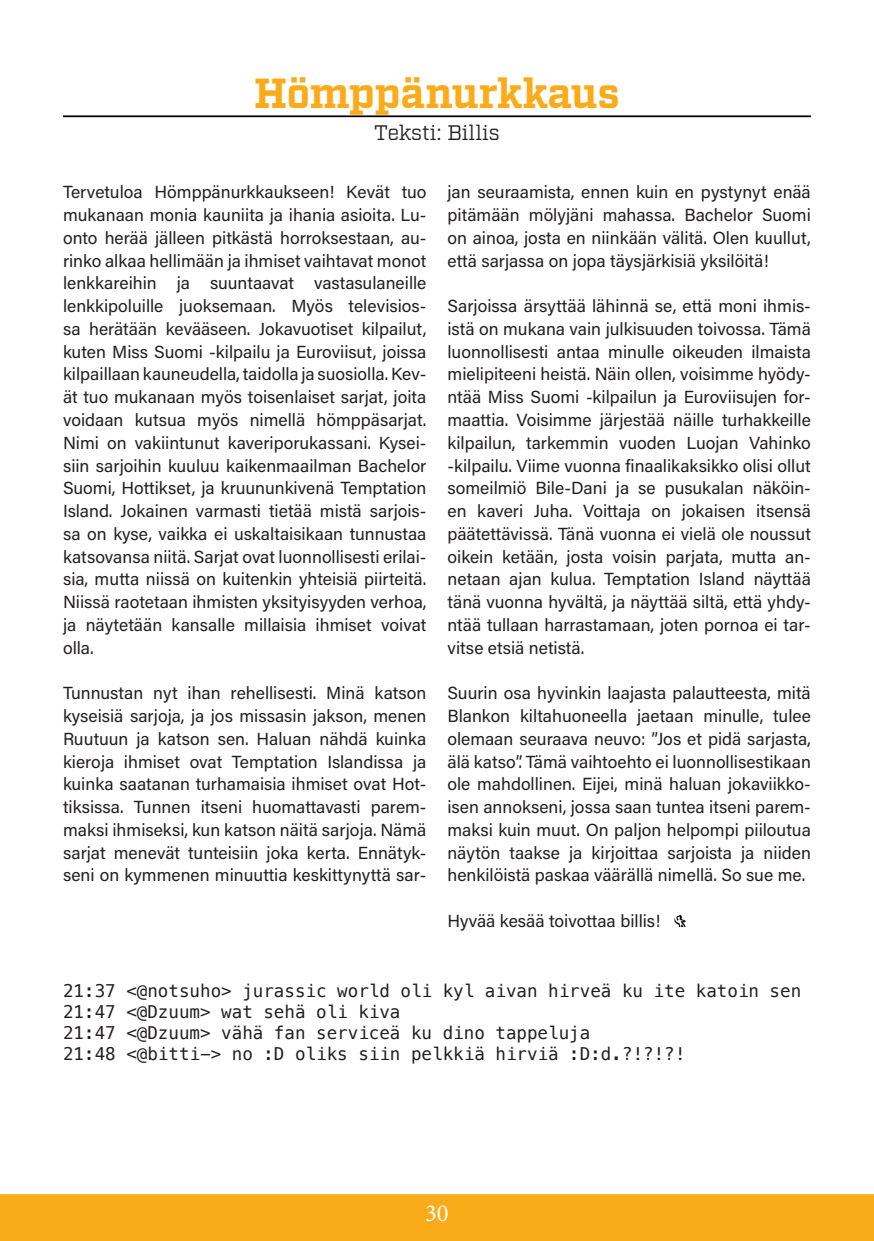
<style>
.page{position:relative;width:874px;height:1241px;background:#fff}
.page>*{position:absolute;margin:0;border:0;box-sizing:border-box;transform-origin:0 0}
.t1{font:700 42px "Factoria";letter-spacing:-.01em;color:#faab1a}
.t2{font:24.5px "Minion Pro";color:#fff}
.t3{font:21px "Factoria";letter-spacing:-.01em;color:#231f20}
.t4{font:17.5px/22.8px "Acumin Pro";color:#231f20;text-align:justify}
.t5{font:17.5px/21px "Menlo";color:#231f20}
</style>
<div class="page">
<hr style="left:63px;top:115px;width:747px;height:2px;background:#000">
<div style="left:0;top:1194px;width:873px;height:46px;background:#faab1a"></div>
<svg style="left:674px;top:915px;width:11px;height:11px"></svg>
<h1 class="t1" style="left:254px;top:68px;width:367px">Hömppänurkkaus</h1>
<p class="t3" style="left:374px;top:121px;width:127px">Teksti: Billis</p>
<p class="t4" style="left:63px;top:180px;width:365px">Tervetuloa Hömppänurkkaukseen! Kevät tuo mukanaan monia kauniita ja ihania asioita. Lu&shy;onto herää jälleen pitkästä horroksestaan, au&shy;rinko alkaa hellimään ja ihmiset vaihtavat monot lenkkareihin ja suuntaavat vastasulaneille lenkkipoluille juoksemaan. Myös televisios&shy;sa herätään kevääseen. Jokavuotiset kilpailut, kuten Miss Suomi -kilpailu ja Euroviisut, joissa kilpaillaan kauneudella, taidolla ja suosiolla. Kev&shy;ät tuo mukanaan myös toisenlaiset sarjat, joita voidaan kutsua myös nimellä hömppäsarjat.<br>Nimi on vakiintunut kaveriporukassani. Kysei&shy;siin sarjoihin kuuluu kaikenmaailman Bachelor Suomi, Hottikset, ja kruununkivenä Temptation Island. Jokainen varmasti tietää mistä sarjois&shy;sa on kyse, vaikka ei uskaltaisikaan tunnustaa katsovansa niitä. Sarjat ovat luonnollisesti erilai&shy;sia, mutta niissä on kuitenkin yhteisiä piirteitä.<br>Niissä raotetaan ihmisten yksityisyyden verhoa, ja näytetään kansalle millaisia ihmiset voivat olla.</p>
<p class="t4" style="left:63px;top:681px;width:365px">Tunnustan nyt ihan rehellisesti. Minä katson kyseisiä sarjoja, ja jos missasin jakson, menen Ruutuun ja katson sen. Haluan nähdä kuinka kieroja ihmiset ovat Temptation Islandissa ja kuinka saatanan turhamaisia ihmiset ovat Hot&shy;tiksissa. Tunnen itseni huomattavasti parem&shy;maksi ihmiseksi, kun katson näitä sarjoja. Nämä sarjat menevät tunteisiin joka kerta. Ennätyk&shy;seni on kymmenen minuuttia keskittynyttä sar-</p>
<p class="t4" style="left:447px;top:180px;width:365px">jan seuraamista, ennen kuin en pystynyt enää pitämään mölyjäni mahassa. Bachelor Suomi on ainoa, josta en niinkään välitä. Olen kuullut, että sarjassa on jopa täysjärkisiä yksilöitä!</p>
<p class="t4" style="left:447px;top:294px;width:365px">Sarjoissa ärsyttää lähinnä se, että moni ihmis&shy;istä on mukana vain julkisuuden toivossa. Tämä luonnollisesti antaa minulle oikeuden ilmaista mielipiteeni heistä. Näin ollen, voisimme hyödy&shy;ntää Miss Suomi -kilpailun ja Euroviisujen for&shy;maattia. Voisimme järjestää näille turhakkeille kilpailun, tarkemmin vuoden Luojan Vahinko -kilpailu. Viime vuonna finaalikaksikko olisi ollut someilmiö Bile-Dani ja se pusukalan näköin&shy;en kaveri Juha. Voittaja on jokaisen itsensä päätettävissä. Tänä vuonna ei vielä ole noussut oikein ketään, josta voisin parjata, mutta an&shy;netaan ajan kulua. Temptation Island näyttää tänä vuonna hyvältä, ja näyttää siltä, että yhdy&shy;ntää tullaan harrastamaan, joten pornoa ei tar&shy;vitse etsiä netistä.</p>
<p class="t4" style="left:447px;top:681px;width:365px">Suurin osa hyvinkin laajasta palautteesta, mitä Blankon kiltahuoneella jaetaan minulle, tulee olemaan seuraava neuvo: ”Jos et pidä sarjasta, älä katso”. Tämä vaihtoehto ei luonnollisestikaan ole mahdollinen. Eijei, minä haluan jokaviikko&shy;isen annokseni, jossa saan tuntea itseni parem&shy;maksi kuin muut. On paljon helpompi piiloutua näytön taakse ja kirjoittaa sarjoista ja niiden henkilöistä paskaa väärällä nimellä. So sue me.</p>
<p class="t4" style="left:447px;top:908px;width:214px">Hyvää kesää toivottaa billis!</p>
<p class="t5" style="left:63px;top:980px;width:739px">21:37 &lt;@notsuho&gt; jurassic world oli kyl aivan hirveä ku ite katoin sen 21:47 &lt;@Dzuum&gt; wat sehä oli kiva<br>21:47 &lt;@Dzuum&gt; vähä fan serviceä ku dino tappeluja<br>21:48 &lt;@bitti-&gt; no :D oliks siin pelkkiä hirviä :D:d.?!?!?!</p>
<h2 class="t2" style="left:425px;top:1196px;width:25px">30</h2>
</div>
